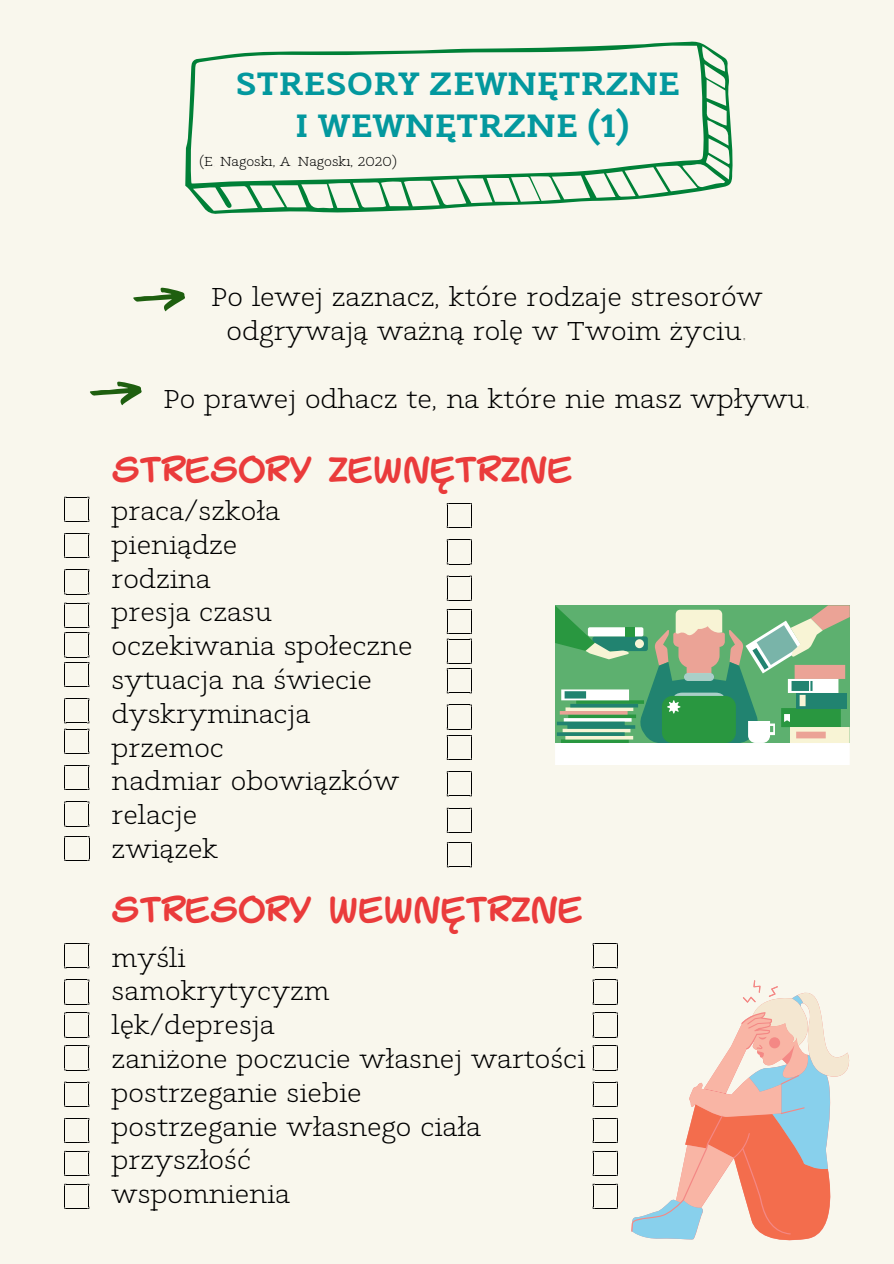
<style>
.page{position:relative;width:894px;height:1264px;background:#fff}
.page>*{position:absolute;margin:0;border:0;box-sizing:border-box;transform-origin:0 0}
.t1{font:33px "Mulled Wine Season";color:#ea3b3b}
.t2{font:900 31.05px "Sean Slab";color:#03989e}
.t3{font:300 24.9px/33.9px "Sean Slab";color:#000;text-align:center}
.t4{font:300 12.6px "Sean Slab";color:#000}
</style>
<div class="page">
<div style="left:0;top:0;width:893px;height:1263px;background:#f9f7ed"></div>
<svg style="left:185px;top:41px;width:548px;height:173px"></svg>
<svg style="left:133px;top:287px;width:52px;height:24px"></svg>
<svg style="left:90px;top:381px;width:52px;height:24px"></svg>
<svg style="left:64px;top:943px;width:26px;height:25px"></svg>
<svg style="left:64px;top:979px;width:26px;height:25px"></svg>
<svg style="left:64px;top:1012px;width:26px;height:25px"></svg>
<svg style="left:64px;top:1045px;width:26px;height:25px"></svg>
<svg style="left:64px;top:1081px;width:26px;height:25px"></svg>
<svg style="left:64px;top:1118px;width:26px;height:25px"></svg>
<svg style="left:64px;top:1150px;width:26px;height:26px"></svg>
<svg style="left:64px;top:1183px;width:26px;height:25px"></svg>
<svg style="left:64px;top:801px;width:26px;height:25px"></svg>
<svg style="left:64px;top:765px;width:26px;height:25px"></svg>
<svg style="left:64px;top:698px;width:26px;height:56px"></svg>
<svg style="left:64px;top:602px;width:26px;height:85px"></svg>
<svg style="left:64px;top:569px;width:26px;height:25px"></svg>
<svg style="left:64px;top:533px;width:26px;height:25px"></svg>
<svg style="left:64px;top:497px;width:26px;height:25px"></svg>
<svg style="left:64px;top:836px;width:26px;height:25px"></svg>
<svg style="left:555px;top:605px;width:294px;height:160px;background:#87ba92"></svg>
<svg style="left:631px;top:980px;width:219px;height:261px"></svg>
<svg style="left:446px;top:807px;width:26px;height:26px"></svg>
<svg style="left:446px;top:771px;width:26px;height:25px"></svg>
<svg style="left:446px;top:704px;width:26px;height:56px"></svg>
<svg style="left:446px;top:609px;width:26px;height:84px"></svg>
<svg style="left:446px;top:575px;width:26px;height:26px"></svg>
<svg style="left:446px;top:539px;width:26px;height:25px"></svg>
<svg style="left:446px;top:503px;width:26px;height:25px"></svg>
<svg style="left:447px;top:842px;width:25px;height:25px"></svg>
<svg style="left:592px;top:943px;width:25px;height:25px"></svg>
<svg style="left:592px;top:979px;width:25px;height:25px"></svg>
<svg style="left:592px;top:1012px;width:25px;height:25px"></svg>
<svg style="left:592px;top:1045px;width:25px;height:25px"></svg>
<svg style="left:592px;top:1081px;width:25px;height:25px"></svg>
<svg style="left:592px;top:1118px;width:25px;height:25px"></svg>
<svg style="left:592px;top:1150px;width:25px;height:26px"></svg>
<svg style="left:592px;top:1183px;width:25px;height:25px"></svg>
<p class="t2" style="left:235px;top:73px;width:446px">STRESORY ZEWNĘTRZNE</p>
<p class="t2" style="left:296px;top:115px;width:335px">I WEWNĘTRZNE (1)</p>
<p class="t4" style="left:199px;top:153px;width:199px">(E. Nagoski, A. Nagoski, 2020)</p>
<p class="t3" style="left:211px;top:279px;width:552px">Po lewej zaznacz, które rodzaje stresorów odgrywają ważną rolę w Twoim życiu.</p>
<p class="t3" style="left:163px;top:381px;width:648px">Po prawej odhacz te, na które nie masz wpływu.</p>
<p class="t1" style="left:112px;top:448px;width:462px">STRESORY ZEWNĘTRZNE</p>
<p class="t3" style="left:112px;top:494px;width:170px">praca/szkoła</p>
<p class="t3" style="left:112px;top:527px;width:127px">pieniądze</p>
<p class="t3" style="left:112px;top:561px;width:100px">rodzina</p>
<p class="t3" style="left:112px;top:595px;width:162px">presja czasu</p>
<p class="t3" style="left:112px;top:629px;width:302px">oczekiwania społeczne</p>
<p class="t3" style="left:112px;top:662px;width:261px">sytuacja na świecie</p>
<p class="t3" style="left:112px;top:696px;width:200px">dyskryminacja</p>
<p class="t3" style="left:112px;top:730px;width:114px">przemoc</p>
<p class="t3" style="left:112px;top:764px;width:289px">nadmiar obowiązków</p>
<p class="t3" style="left:112px;top:797px;width:87px">relacje</p>
<p class="t3" style="left:112px;top:831px;width:108px">związek</p>
<p class="t1" style="left:112px;top:887px;width:472px">STRESORY WEWNĘTRZNE</p>
<p class="t3" style="left:112px;top:940px;width:75px">myśli</p>
<p class="t3" style="left:112px;top:974px;width:219px">samokrytycyzm</p>
<p class="t3" style="left:112px;top:1007px;width:164px">lęk/depresja</p>
<p class="t3" style="left:112px;top:1041px;width:475px">zaniżone poczucie własnej wartości</p>
<p class="t3" style="left:112px;top:1075px;width:251px">postrzeganie siebie</p>
<p class="t3" style="left:112px;top:1109px;width:371px">postrzeganie własnego ciała</p>
<p class="t3" style="left:112px;top:1142px;width:141px">przyszłość</p>
<p class="t3" style="left:112px;top:1176px;width:180px">wspomnienia</p>
</div>
